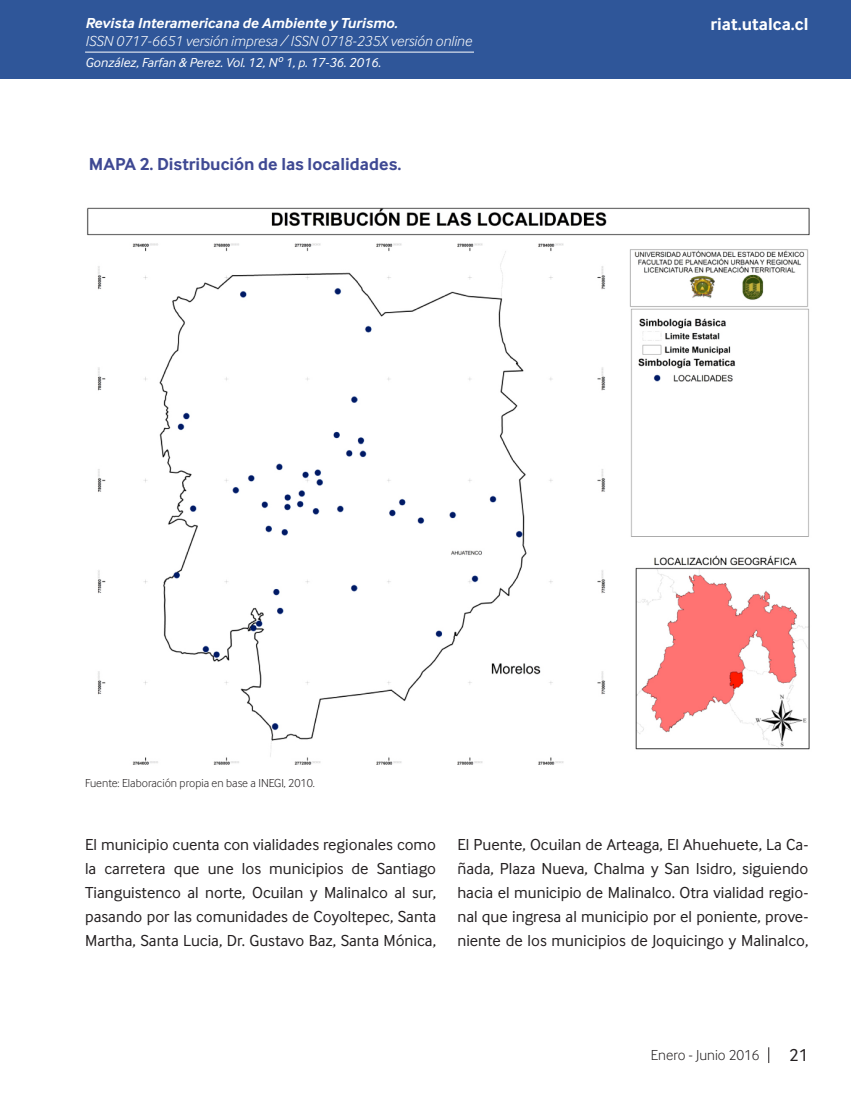
<style>
.page{position:relative;width:851px;height:1106px;background:#fff}
.page>*{position:absolute;margin:0;border:0;box-sizing:border-box;transform-origin:0 0}
.Tabla_titulo{font:700 18px "Inter Face";color:#3f4993}
.t1{font:700 18px "Inter Face";color:#fff}
.t2{font:18px "Inter Face";color:#231f20}
.Cuerpo_de_Texto{font:16.5px/24px "Inter Face";color:#231f20;text-align:justify}
.t3{font:italic 300 15px "Inter Face";color:#fff}
.t4{font:italic 700 15px "Inter Face";color:#fff}
.t5{font:300 15px "Inter Face";color:#231f20}
.t6{font:italic 13.5px "Inter Face";color:#fff}
.Fuente{font:300 12px "Inter Face";color:#231f20}
</style>
<div class="page">
<div style="left:0;top:0;width:850px;height:79px;background:#2f5699"></div>
<hr style="left:85px;top:52px;width:389px;height:1px;background:#fff">
<svg style="left:768px;top:1047px;width:1px;height:16px"></svg>
<img style="left:87px;top:207px;width:723px;height:558px">
<p class="t4" style="left:85px;top:15px;width:314px">Revista Interamericana de Ambiente y Turismo.</p>
<p class="t3" style="left:85px;top:33px;width:388px">ISSN 0717-6651 versión impresa / ISSN 0718-235X versión online</p>
<p class="t6" style="left:85px;top:55px;width:297px">González, Farfan &amp; Perez. Vol. 12, Nº 1, p. 17-36. 2016.</p>
<p class="Tabla_titulo" style="left:89px;top:153px;width:314px">MAPA 2. Distribución de las localidades.</p>
<p class="t1" style="left:710px;top:14px;width:99px">riat.utalca.cl</p>
<p class="Fuente" style="left:85px;top:776px;width:231px">Fuente: Elaboración propia en base a INEGI, 2010.</p>
<p class="Cuerpo_de_Texto" style="left:85px;top:832px;width:352px">El municipio cuenta con vialidades regionales como la carretera que une los municipios de Santiago Tianguistenco al norte, Ocuilan y Malinalco al sur, pasando por las comunidades de Coyoltepec, Santa Martha, Santa Lucia, Dr. Gustavo Baz, Santa Mónica,</p>
<p class="Cuerpo_de_Texto" style="left:457px;top:832px;width:352px">El Puente, Ocuilan de Arteaga, El Ahuehuete, La Ca&shy;ñada, Plaza Nueva, Chalma y San Isidro, siguiendo hacia el municipio de Malinalco. Otra vialidad regio&shy;nal que ingresa al municipio por el poniente, prove&shy;niente de los municipios de Joquicingo y Malinalco,</p>
<p class="t5" style="left:651px;top:1046px;width:110px">Enero - Junio 2016</p>
<p class="t2" style="left:789px;top:1045px;width:21px">21</p>
</div>
